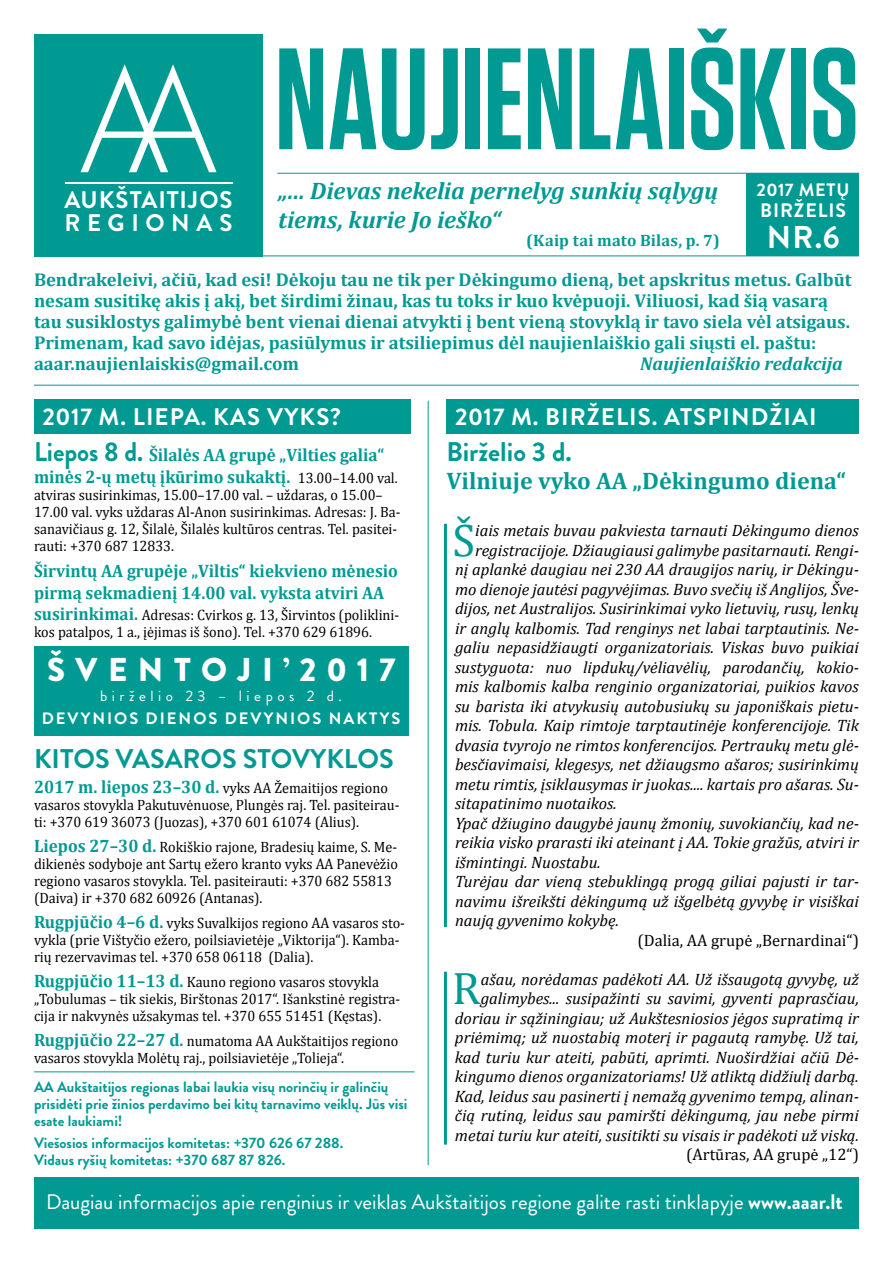
<style>
.page{position:relative;width:893px;height:1263px;background:#fff}
.page>*{position:absolute;margin:0;border:0;box-sizing:border-box;transform-origin:0 0}
.t1{font:600 144px "Tungsten";letter-spacing:-.005em;color:#009a93;scale:.95 1}
.t2{font:45.75px "Cambria";color:#009a93}
.t3{font:900 33px "Brandon Grotesque";letter-spacing:.32em;color:#fff}
.t4{font:700 31.5px "Brandon Grotesque";color:#fff}
.t5{font:700 27px "Brandon Grotesque";color:#009a93}
.t6{font:700 24px/22.5px "Brandon Grotesque";letter-spacing:.045em;color:#fff}
.t7{font:italic 700 24px/28.8px "Cambria";letter-spacing:-.005em;color:#009a93}
.t8{font:700 24px "Cambria";color:#009a93}
.t9{font:21px "Brandon Grotesque";color:#fff}
.t10{font:700 19.5px "Brandon Grotesque";letter-spacing:.045em;color:#fff}
.t11{font:700 18.6px/21px "Cambria";color:#009a93}
.t12{font:italic 700 18.6px "Cambria";color:#009a93}
.t13{font:700 18px/21.6px "Cambria";color:#009a93;scale:.95 1}
.t14{font:700 18px "Brandon Grotesque";letter-spacing:.035em;color:#fff}
.t15{font:italic 16.5px/19.5px "Cambria";color:#000;text-align:right}
.t16{font:16.5px "Cambria";color:#000}
.t17{font:700 16.5px "Brandon Grotesque";letter-spacing:.12em;color:#fff}
.t18{font:700 16.5px "Cambria";letter-spacing:.01em;color:#009a93}
.t19{font:15px/17.1px "Cambria";color:#000;scale:.95 1}
.t20{font:700 15px/17.1px "Brandon Grotesque";color:#009a93}
.t21{font:15px "Brandon Grotesque";letter-spacing:.3em;color:#fff}
.s1{font-family:"Brandon Grotesque";font-size:27px}
.s2{font-weight:400;font-size:15px;color:#000}
.s3{font-weight:700;font-size:18px;color:#009a93}
.s4{font-weight:700}
</style>
<div class="page">
<div style="left:34px;top:34px;width:229px;height:222px;background:#009a93"></div>
<div style="left:747px;top:173px;width:112px;height:83px;background:#009a93"></div>
<svg style="left:81px;top:64px;width:136px;height:108px"></svg>
<hr style="left:65px;top:182px;width:167px;height:1px;background:#fff">
<hr style="left:277px;top:173px;width:582px;height:1px;background:#009a93">
<hr style="left:34px;top:255px;width:825px;height:1px;background:#009a93">
<div style="left:34px;top:1178px;width:825px;height:51px;background:#009a93"></div>
<div style="left:34px;top:399px;width:376px;height:34px;background:#009a93"></div>
<div style="left:446px;top:400px;width:413px;height:34px;background:#009a93"></div>
<hr style="left:428px;top:401px;width:1px;height:764px;background:#009a93">
<hr style="left:34px;top:1071px;width:381px;height:1px;background:#009a93">
<hr style="left:444px;top:524px;width:3px;height:403px;background:#009a93">
<hr style="left:444px;top:972px;width:3px;height:172px;background:#009a93">
<hr style="left:34px;top:385px;width:825px;height:1px;background:#009a93">
<div style="left:34px;top:646px;width:374px;height:90px;background:#009a93"></div>
<h3 class="t6" style="left:64px;top:189px;width:170px">Aukštaitijos regiona s</h3>
<h1 class="t1" style="left:275px;top:23px;width:616px">NAUJIENLAIŠKIS</h1>
<h3 class="t7" style="left:278px;top:176px;width:442px">„... Dievas nekelia pernelyg sunkių sąlygų tiems, kurie Jo ieško“</h3>
<p class="t18" style="left:526px;top:229px;width:195px">(Kaip tai mato Bilas, p. 7)</p>
<p class="t14" style="left:757px;top:177px;width:94px">2017 metų</p>
<p class="t10" style="left:760px;top:196px;width:87px">Birželis</p>
<h3 class="t4" style="left:767px;top:215px;width:74px">N r.6</h3>
<p class="t11" style="left:34px;top:269px;width:819px">Bendrakeleivi, ačiū, kad esi! Dėkoju tau ne tik per Dėkingumo dieną, bet apskritus metus. Galbūt nesam susitikę akis į akį, bet širdimi žinau, kas tu toks ir kuo kvėpuoji. Viliuosi, kad šią vasarą tau susiklostys galimybė bent vienai dienai atvykti į bent vieną stovyklą ir tavo siela vėl atsigaus.<br>Primenam, kad savo idėjas, pasiūlymus ir atsiliepimus dėl naujienlaiškio gali siųsti el. paštu: aaar.naujienlaiskis@gmail.com</p>
<p class="t12" style="left:640px;top:351px;width:204px">Naujienlaiškio redakcija</p>
<h3 class="t6" style="left:43px;top:406px;width:300px">2017 m. Liepa. Kas vyks?</h3>
<p class="t13" style="left:34px;top:444px;width:384px"><span class="s1">Liepos 8 d.</span> Šilalės AA grupė „Vilties galia“ minės 2-ų metų įkūrimo sukaktį. <span class="s2">13.00–14.00 val.</span></p>
<p class="t19" style="left:34px;top:486px;width:387px">atviras susirinkimas, 15.00–17.00 val. – uždaras, o 15.00– 17.00 val. vyks uždaras Al-Anon susirinkimas. Adresas: J. Ba&shy;sanavičiaus g. 12, Šilalė, Šilalės kultūros centras. Tel. pasitei&shy;rauti: +370 687 12833.</p>
<p class="t13" style="left:34px;top:559px;width:385px">Širvintų AA grupėje „Viltis“ kiekvieno mėnesio pirmą sekmadienį 14.00 val. vyksta atviri AA</p>
<p class="t19" style="left:34px;top:606px;width:386px"><span class="s3">susirinkimai.</span> Adresas: Cvirkos g. 13, Širvintos (poliklini&shy;kos patalpos, 1 a., įėjimas iš šono). Tel. +370 629 61896.</p>
<h3 class="t3" style="left:47px;top:646px;width:350px">ŠVENTOJI’2017</h3>
<p class="t21" style="left:100px;top:686px;width:243px">birželio 23 – liepos 2 d.</p>
<p class="t17" style="left:42px;top:707px;width:360px">Devynios d ienos d evynios naktys</p>
<h3 class="t5" style="left:34px;top:739px;width:16px">KITOS</h3>
<h3 class="t5" style="left:116px;top:739px;width:85px">VASAROS</h3>
<h3 class="t5" style="left:243px;top:739px;width:18px">STOVYK</h3>
<h3 class="t5" style="left:344px;top:739px;width:32px">LOS</h3>
<p class="t19" style="left:34px;top:779px;width:386px"><span class="s3">2017 m. liepos 23–30 d.</span> vyks AA Žemaitijos regiono vasaros stovykla Pakutuvėnuose, Plungės raj. Tel. pasiteirau&shy;ti: +370 619 36073 (Juozas), +370 601 61074 (Alius).</p>
<p class="t19" style="left:34px;top:838px;width:385px"><span class="s3">Liepos 27–30 d.</span> Rokiškio rajone, Bradesių kaime, S. Me&shy;dikienės sodyboje ant Sartų ežero kranto vyks AA Panevėžio regiono vasaros stovykla. Tel. pasiteirauti: +370 682 55813 (Daiva) ir +370 682 60926 (Antanas).</p>
<p class="t19" style="left:34px;top:914px;width:392px"><span class="s3">Rugpjūčio 4–6 d.</span> vyks Suvalkijos regiono AA vasaros sto&shy;vykla (prie Vištyčio ežero, poilsiavietėje „Viktorija“). Kamba&shy;rių rezervavimas tel. +370 658 06118 (Dalia).</p>
<p class="t19" style="left:34px;top:973px;width:387px"><span class="s3">Rugpjūčio 11–13 d.</span> Kauno regiono vasaros stovykla „Tobulumas – tik siekis, Birštonas 2017“. Išankstinė registra&shy;cija ir nakvynės užsakymas tel. +370 655 51451 (Kęstas).</p>
<p class="t19" style="left:34px;top:1032px;width:385px"><span class="s3">Rugpjūčio 22–27 d.</span> numatoma AA Aukštaitijos regiono vasaros stovykla Molėtų raj., poilsiavietėje „Tolieja“.</p>
<p class="t20" style="left:34px;top:1078px;width:375px">AA Aukštaitijos regionas labai laukia visų norinčių ir galinčių prisidėti prie žinios perdavimo bei kitų tarnavimo veiklų. Jūs visi esate laukiami!</p>
<p class="t20" style="left:34px;top:1134px;width:311px">Viešosios informacijos komitetas: +370 626 67 288.<br>Vidaus ryšių komitetas: +370 687 87 826.</p>
<h3 class="t6" style="left:455px;top:406px;width:240px">2017 m. birželis. ATSPIN</h3>
<h3 class="t6" style="left:751px;top:406px;width:63px">DŽIAI</h3>
<h3 class="t5" style="left:446px;top:433px;width:127px">Birželio 3 d.</h3>
<h3 class="t8" style="left:446px;top:463px;width:401px">Vilniuje vyko AA „Dėkingumo diena“</h3>
<h2 class="t2" style="left:452px;top:513px;width:24px">Š</h2>
<p class="t15" style="left:475px;top:520px;width:385px">iais metais buvau pakviesta tarnauti Dėkingumo dienos</p>
<p class="t15" style="left:475px;top:539px;width:385px">registracijoje. Džiaugiausi galimybe pasitarnauti. Rengi-</p>
<p class="t15" style="left:455px;top:559px;width:405px">nį aplankė daugiau nei 230 AA draugijos narių, ir Dėkingu-</p>
<p class="t15" style="left:455px;top:578px;width:405px">mo dienoje jautėsi pagyvėjimas. Buvo svečių iš Anglijos, Šve-</p>
<p class="t15" style="left:455px;top:598px;width:405px">dijos, net Australijos. Susirinkimai vyko lietuvių, rusų, lenkų</p>
<p class="t15" style="left:455px;top:617px;width:405px">ir anglų kalbomis. Tad renginys net labai tarptautinis. Ne-</p>
<p class="t15" style="left:455px;top:637px;width:405px">galiu nepasidžiaugti organizatoriais. Viskas buvo puikiai</p>
<p class="t15" style="left:455px;top:656px;width:405px">sustyguota: nuo lipdukų/vėliavėlių, parodančių, kokio-</p>
<p class="t15" style="left:455px;top:676px;width:405px">mis kalbomis kalba renginio organizatoriai, puikios kavos</p>
<p class="t15" style="left:455px;top:695px;width:405px">su barista iki atvykusių autobusiukų su japoniškais pietu-</p>
<p class="t15" style="left:455px;top:715px;width:405px">mis. Tobula. Kaip rimtoje tarptautinėje konferencijoje. Tik</p>
<p class="t15" style="left:455px;top:734px;width:405px">dvasia tvyrojo ne rimtos konferencijos. Pertraukų metu glė-</p>
<p class="t15" style="left:455px;top:754px;width:405px">besčiavimaisi, klegesys, net džiaugsmo ašaros; susirinkimų</p>
<p class="t15" style="left:455px;top:773px;width:405px">metu rimtis, įsiklausymas ir juokas.... kartais pro ašaras. Su-</p>
<p class="t15" style="left:455px;top:793px;width:163px">sitapatinimo nuotaikos.</p>
<p class="t15" style="left:455px;top:812px;width:405px">Ypač džiugino daugybė jaunų žmonių, suvokiančių, kad ne-</p>
<p class="t15" style="left:455px;top:832px;width:405px">reikia visko prarasti iki ateinant į AA. Tokie gražūs, atviri ir</p>
<p class="t15" style="left:455px;top:851px;width:147px">išmintingi. Nuostabu.</p>
<p class="t15" style="left:455px;top:871px;width:405px">Turėjau dar vieną stebuklingą progą giliai pajusti ir tar-</p>
<p class="t15" style="left:455px;top:890px;width:405px">navimu išreikšti dėkingumą už išgelbėtą gyvybę ir visiškai</p>
<p class="t15" style="left:455px;top:910px;width:165px">naują gyvenimo kokybę.</p>
<p class="t16" style="left:638px;top:930px;width:223px">(Dalia, AA grupė „Bernardinai“)</p>
<h2 class="t2" style="left:452px;top:961px;width:30px">R</h2>
<p class="t15" style="left:455px;top:968px;width:405px">ašau, norėdamas padėkoti AA. Už išsaugotą gyvybę, už galimybes... susipažinti su savimi, gyventi paprasčiau, doriau ir sąžiningiau; už Aukštesniosios jėgos supratimą ir priėmimą; už nuostabią moterį ir pagautą ramybę. Už tai, kad turiu kur ateiti, pabūti, aprimti. Nuoširdžiai ačiū Dė&shy;kingumo dienos organizatoriams! Už atliktą didžiulį darbą.<br>Kad, leidus sau pasinerti į nemažą gyvenimo tempą, alinan&shy;čią rutiną, leidus sau pamiršti dėkingumą, jau nebe pirmi metai turiu kur ateiti, susitikti su visais ir padėkoti už viską.</p>
<p class="t16" style="left:686px;top:1145px;width:174px">(Artūras, AA grupė „12“)</p>
<p class="t9" style="left:46px;top:1187px;width:798px">Daugiau informacijos apie renginius ir veiklas Aukštaitijos regione galite rasti tinklapyje <span class="s4">www.aaar.lt</span></p>
</div>
